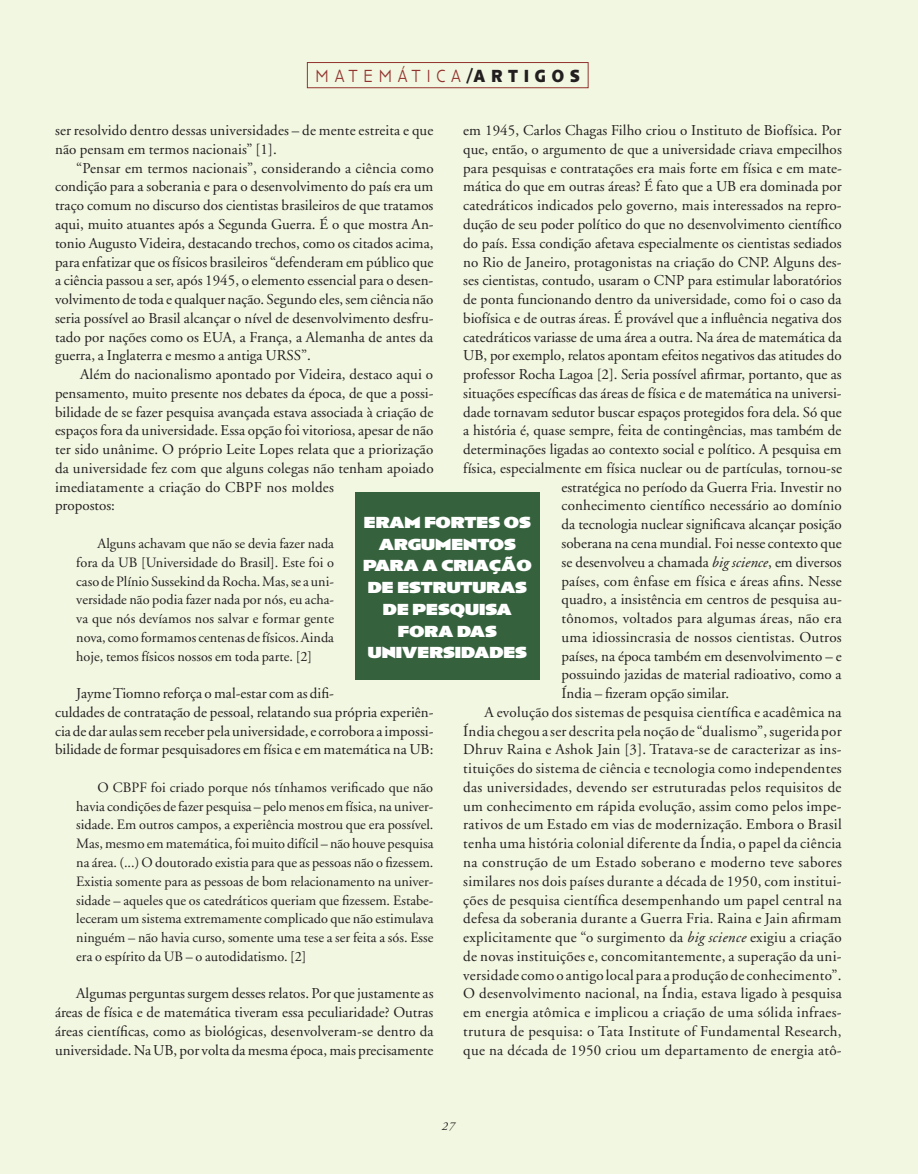
<style>
.page{position:relative;width:918px;height:1174px;background:#fff}
.page>*{position:absolute;margin:0;border:0;box-sizing:border-box;transform-origin:0 0}
.t1{font:300 18px "Anisette Petite";letter-spacing:.38em;color:#92342e;scale:.85 1}
.t2{font:900 16.5px/21.8px "Anisette Petite";color:#fff;text-align:center}
.t3{font:15px/18.8px "Adobe Garamond";letter-spacing:.005em;color:#231f20}
.t4{font:15px "Adobe Garamond";letter-spacing:.025em;color:#231f20}
.t5{font:14.25px/18.8px "Adobe Garamond";color:#231f20;text-align:justify}
.t6{font:italic 12px "Adobe Garamond";color:#231f20}
.s1{font-weight:700;color:#231f20}
.s2{font-style:italic}
</style>
<div class="page">
<div style="left:0;top:0;width:13px;height:1173px;background:#f2f7e1"></div>
<div style="left:10px;top:0;width:908px;height:1173px;background:#f2f7e1"></div>
<div style="left:307px;top:62px;width:281px;height:26px;border:1px solid #92342e"></div>
<div style="left:355px;top:491px;width:185px;height:188px;background:#35613d"></div>
<p class="t1" style="left:316px;top:66px;width:312px">MATEMÁTICA<span class="s1">/ARTIGOS</span></p>
<p class="t3" style="left:55px;top:121px;width:380px">ser resolvido dentro dessas universidades – de mente estreita e que não pensam em termos nacionais” [1].</p>
<p class="t3" style="left:55px;top:159px;width:380px;text-align:justify;text-indent:21px">“Pensar em termos nacionais”, considerando a ciência como condição para a soberania e para o desenvolvimento do país era um traço comum no discurso dos cientistas brasileiros de que tratamos aqui, muito atuantes após a Segunda Guerra. É o que mostra An&shy;tonio Augusto Videira, destacando trechos, como os citados acima, para enfatizar que os físicos brasileiros “defenderam em público que a ciência passou a ser, após 1945, o elemento essencial para o desen&shy;volvimento de toda e qualquer nação. Segundo eles, sem ciência não seria possível ao Brasil alcançar o nível de desenvolvimento desfru&shy;tado por nações como os EUA, a França, a Alemanha de antes da guerra, a Inglaterra e mesmo a antiga URSS”.</p>
<p class="t3" style="left:55px;top:365px;width:380px;text-indent:25px">Além do nacionalismo apontado por Videira, destaco aqui o pensamento, muito presente nos debates da época, de que a possi&shy;bilidade de se fazer pesquisa avançada estava associada à criação de espaços fora da universidade. Essa opção foi vitoriosa, apesar de não ter sido unânime. O próprio Leite Lopes relata que a priorização da universidade fez com que alguns colegas não tenham apoiado imediatamente a criação do CBPF nos moldes<br>propostos:</p>
<p class="t5" style="left:76px;top:534px;width:259px;text-indent:21px">Alguns achavam que não se devia fazer nada fora da UB [Universidade do Brasil]. Este foi o caso de Plínio Sussekind da Rocha. Mas, se a uni&shy;versidade não podia fazer nada por nós, eu acha&shy;va que nós devíamos nos salvar e formar gente nova, como formamos centenas de físicos. Ainda hoje, temos físicos nossos em toda parte. [2]</p>
<p class="t3" style="left:55px;top:684px;width:380px;text-indent:21px">Jayme Tiomno reforça o mal-estar com as difi-<br>culdades de contratação de pessoal, relatando sua própria experiên&shy;cia de dar aulas sem receber pela universidade, e corrobora a impossi&shy;bilidade de formar pesquisadores em física e em matemática na UB:</p>
<p class="t5" style="left:76px;top:778px;width:359px;text-indent:21px">O CBPF foi criado porque nós tínhamos verificado que não havia condições de fazer pesquisa – pelo menos em física, na univer&shy;sidade. Em outros campos, a experiência mostrou que era possível.<br>Mas, mesmo em matemática, foi muito difícil – não houve pesquisa na área. (...) O doutorado existia para que as pessoas não o fizessem.<br>Existia somente para as pessoas de bom relacionamento na univer&shy;sidade – aqueles que os catedráticos queriam que fizessem. Estabe&shy;leceram um sistema extremamente complicado que não estimulava ninguém – não havia curso, somente uma tese a ser feita a sós. Esse era o espírito da UB – o autodidatismo. [2]</p>
<p class="t3" style="left:55px;top:984px;width:380px;text-align:justify;text-indent:21px">Algumas perguntas surgem desses relatos. Por que justamente as áreas de física e de matemática tiveram essa peculiaridade? Outras áreas científicas, como as biológicas, desenvolveram-se dentro da universidade. Na UB, por volta da mesma época, mais precisamente</p>
<p class="t3" style="left:463px;top:121px;width:380px">em 1945, Carlos Chagas Filho criou o Instituto de Biofísica. Por</p>
<p class="t3" style="left:463px;top:140px;width:380px">que, então, o argumento de que a universidade criava empecilhos</p>
<p class="t3" style="left:463px;top:159px;width:380px">para pesquisas e contratações era mais forte em física e em mate-</p>
<p class="t3" style="left:463px;top:178px;width:380px">mática do que em outras áreas? É fato que a UB era dominada por</p>
<p class="t3" style="left:463px;top:196px;width:380px">catedráticos indicados pelo governo, mais interessados na repro-</p>
<p class="t3" style="left:463px;top:215px;width:380px">dução de seu poder político do que no desenvolvimento científico</p>
<p class="t3" style="left:463px;top:234px;width:380px">do país. Essa condição afetava especialmente os cientistas sediados</p>
<p class="t3" style="left:463px;top:253px;width:380px">no Rio de Janeiro, protagonistas na criação do CNP. Alguns des-</p>
<p class="t3" style="left:463px;top:271px;width:380px">ses cientistas, contudo, usaram o CNP para estimular laboratórios</p>
<p class="t3" style="left:463px;top:290px;width:380px">de ponta funcionando dentro da universidade, como foi o caso da</p>
<p class="t3" style="left:463px;top:309px;width:380px">biofísica e de outras áreas. É provável que a influência negativa dos</p>
<p class="t3" style="left:463px;top:328px;width:380px">catedráticos variasse de uma área a outra. Na área de matemática da</p>
<p class="t3" style="left:463px;top:346px;width:380px">UB, por exemplo, relatos apontam efeitos negativos das atitudes do</p>
<p class="t3" style="left:463px;top:365px;width:380px">professor Rocha Lagoa [2]. Seria possível afirmar, portanto, que as</p>
<p class="t3" style="left:463px;top:384px;width:380px">situações específicas das áreas de física e de matemática na universi-</p>
<p class="t3" style="left:463px;top:403px;width:380px">dade tornavam sedutor buscar espaços protegidos fora dela. Só que</p>
<p class="t3" style="left:463px;top:421px;width:380px">a história é, quase sempre, feita de contingências, mas também de</p>
<p class="t3" style="left:463px;top:440px;width:380px">determinações ligadas ao contexto social e político. A pesquisa em</p>
<p class="t3" style="left:463px;top:459px;width:380px">física, especialmente em física nuclear ou de partículas, tornou-se</p>
<p class="t3" style="left:561px;top:478px;width:282px">estratégica no período da Guerra Fria. Investir no</p>
<p class="t3" style="left:561px;top:496px;width:282px">conhecimento científico necessário ao domínio</p>
<p class="t3" style="left:561px;top:515px;width:282px">da tecnologia nuclear significava alcançar posição</p>
<p class="t3" style="left:561px;top:534px;width:282px">soberana na cena mundial. Foi nesse contexto que</p>
<p class="t3" style="left:561px;top:553px;width:282px">se desenvolveu a chamada <span class="s2">big science</span>, em diversos</p>
<p class="t3" style="left:561px;top:571px;width:282px">países, com ênfase em física e áreas afins. Nesse</p>
<p class="t3" style="left:561px;top:590px;width:282px">quadro, a insistência em centros de pesquisa au-</p>
<p class="t3" style="left:561px;top:609px;width:282px">tônomos, voltados para algumas áreas, não era</p>
<p class="t3" style="left:561px;top:628px;width:282px">uma idiossincrasia de nossos cientistas. Outros</p>
<p class="t3" style="left:561px;top:646px;width:282px">países, na época também em desenvolvimento – e</p>
<p class="t3" style="left:561px;top:665px;width:282px">possuindo jazidas de material radioativo, como a</p>
<p class="t3" style="left:561px;top:684px;width:169px">Índia – fizeram opção similar.</p>
<p class="t3" style="left:484px;top:703px;width:359px">A evolução dos sistemas de pesquisa científica e acadêmica na</p>
<p class="t3" style="left:463px;top:721px;width:380px">Índia chegou a ser descrita pela noção de “dualismo”, sugerida por</p>
<p class="t3" style="left:463px;top:740px;width:380px">Dhruv Raina e Ashok Jain [3]. Tratava-se de caracterizar as ins-</p>
<p class="t3" style="left:463px;top:759px;width:380px">tituições do sistema de ciência e tecnologia como independentes</p>
<p class="t3" style="left:463px;top:778px;width:380px">das universidades, devendo ser estruturadas pelos requisitos de</p>
<p class="t3" style="left:463px;top:796px;width:380px">um conhecimento em rápida evolução, assim como pelos impe-</p>
<p class="t3" style="left:463px;top:815px;width:380px">rativos de um Estado em vias de modernização. Embora o Brasil</p>
<p class="t3" style="left:463px;top:834px;width:380px">tenha uma história colonial diferente da Índia, o papel da ciência</p>
<p class="t4" style="left:463px;top:854px;width:380px">na construção de um Estado soberano e moderno teve sabores</p>
<p class="t3" style="left:463px;top:871px;width:380px">similares nos dois países durante a década de 1950, com institui-</p>
<p class="t3" style="left:463px;top:890px;width:380px">ções de pesquisa científica desempenhando um papel central na</p>
<p class="t3" style="left:463px;top:909px;width:380px">defesa da soberania durante a Guerra Fria. Raina e Jain afirmam</p>
<p class="t3" style="left:463px;top:928px;width:380px">explicitamente que “o surgimento da <span class="s2">big science</span> exigiu a criação</p>
<p class="t3" style="left:463px;top:946px;width:380px">de novas instituições e, concomitantemente, a superação da uni-</p>
<p class="t3" style="left:463px;top:965px;width:380px">versidade como o antigo local para a produção de conhecimento”.</p>
<p class="t3" style="left:463px;top:984px;width:380px">O desenvolvimento nacional, na Índia, estava ligado à pesquisa</p>
<p class="t3" style="left:463px;top:1003px;width:380px">em energia atômica e implicou a criação de uma sólida infraes-</p>
<p class="t3" style="left:463px;top:1021px;width:380px">trutura de pesquisa: o Tata Institute of Fundamental Research,</p>
<p class="t3" style="left:463px;top:1040px;width:380px">que na década de 1950 criou um departamento de energia atô-</p>
<p class="t2" style="left:363px;top:511px;width:170px">ERAM FORTES OS<br>ARGUMENTOS<br>PARA A CRIAÇÃO<br>DE ESTRUTURAS<br>DE PESQUISA<br>FORA DAS<br>UNIVERSIDADES</p>
<p class="t6" style="left:442px;top:1119px;width:15px">27</p>
</div>
